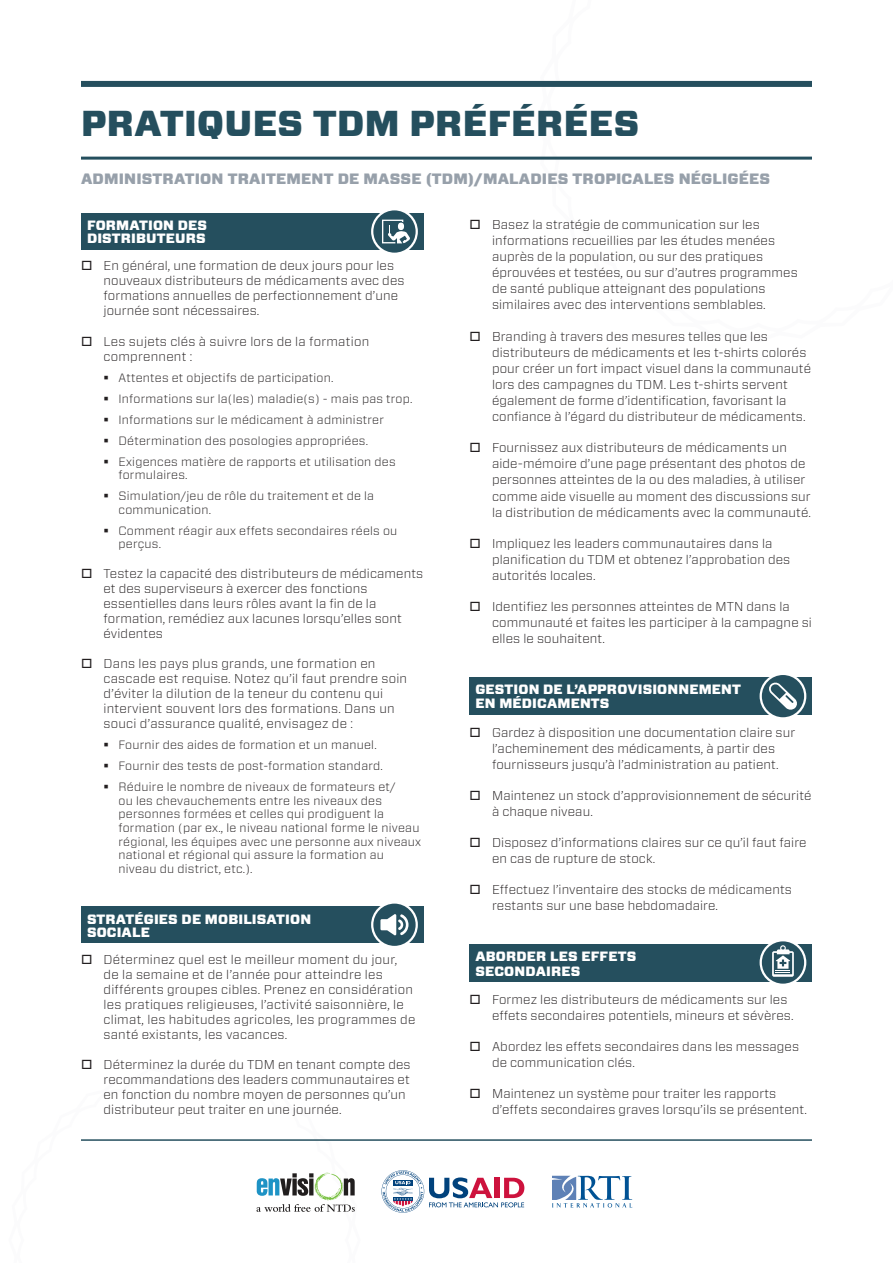
<style>
.page{position:relative;width:893px;height:1263px;background:#fff}
.page>*{position:absolute;margin:0;border:0;box-sizing:border-box;transform-origin:0 0}
.t1{font:900 36px "Forza";letter-spacing:.01em;color:#254f5e}
.t2{font:900 15px "Forza";letter-spacing:.01em;color:#97a0aa}
.SubHead{font:900 13.5px/13.5px "Forza";letter-spacing:.01em;color:#fff}
.Paragraph_Style_1{font:300 12.75px/16px "Forza";letter-spacing:.01em;color:#231f20}
.SubBullets{font:300 12px/13.5px "Forza";letter-spacing:.02em;color:#231f20}
</style>
<div class="page">
<svg style="left:536px;top:80px;width:276px;height:77px"></svg>
<div style="left:81px;top:81px;width:731px;height:6px;background:#254f5e"></div>
<hr style="left:81px;top:1139px;width:731px;height:2px;background:#254f5e">
<svg style="left:552px;top:1176px;width:80px;height:32px"></svg>
<svg style="left:256px;top:1172px;width:99px;height:40px"></svg>
<svg style="left:381px;top:1170px;width:143px;height:43px"></svg>
<hr style="left:81px;top:157px;width:731px;height:3px;background:#254f5e">
<div style="left:81px;top:213px;width:342px;height:36px;background:#254f5e"></div>
<div style="left:81px;top:907px;width:342px;height:36px;background:#254f5e"></div>
<div style="left:469px;top:677px;width:343px;height:37px;background:#254f5e"></div>
<div style="left:469px;top:944px;width:343px;height:37px;background:#254f5e"></div>
<svg style="left:372px;top:209px;width:45px;height:45px"></svg>
<div style="left:371px;top:208px;width:47px;height:47px;border:2px solid #fff;border-radius:50%"></div>
<svg style="left:382px;top:220px;width:28px;height:23px"></svg>
<svg style="left:761px;top:940px;width:44px;height:45px"></svg>
<div style="left:760px;top:939px;width:46px;height:47px;border:2px solid #fff;border-radius:50%"></div>
<svg style="left:772px;top:945px;width:22px;height:32px"></svg>
<svg style="left:372px;top:902px;width:45px;height:45px"></svg>
<div style="left:371px;top:901px;width:47px;height:47px;border:2px solid #fff;border-radius:50%"></div>
<svg style="left:380px;top:914px;width:28px;height:21px"></svg>
<svg style="left:761px;top:674px;width:44px;height:44px"></svg>
<div style="left:760px;top:673px;width:46px;height:46px;border:2px solid #fff;border-radius:50%"></div>
<svg style="left:768px;top:682px;width:30px;height:28px"></svg>
<p class="t1" style="left:81px;top:99px;width:560px">PRATIQUES TDM PRÉFÉRÉES</p>
<p class="t2" style="left:81px;top:168px;width:691px">ADMINISTRATION TRAITEMENT DE MASSE (TDM)/MALADIES TROPICALES NÉGLIGÉES</p>
<p class="SubHead" style="left:87px;top:219px;width:122px">FORMATION DES<br>DISTRIBUTEURS</p>
<p class="Paragraph_Style_1" style="left:104px;top:258px;width:302px;line-height:15px;text-indent:-22px">□ En général, une formation de deux jours pour les nouveaux distributeurs de médicaments avec des formations annuelles de perfectionnement d’une journée sont nécessaires.</p>
<p class="Paragraph_Style_1" style="left:104px;top:333px;width:267px;line-height:15px;text-indent:-22px">□ Les sujets clés à suivre lors de la formation comprennent :</p>
<p class="SubBullets" style="left:104px;top:370px;width:232px">▪ Attentes et objectifs de participation.</p>
<p class="SubBullets" style="left:104px;top:391px;width:311px">▪ Informations sur la(les) maladie(s) - mais pas trop.</p>
<p class="SubBullets" style="left:104px;top:412px;width:282px">▪ Informations sur le médicament à administrer</p>
<p class="SubBullets" style="left:104px;top:433px;width:266px">▪ Détermination des posologies appropriées.</p>
<p class="SubBullets" style="left:118px;top:454px;width:279px;text-indent:-15px">▪ Exigences matière de rapports et utilisation des formulaires.</p>
<p class="SubBullets" style="left:118px;top:489px;width:257px;text-indent:-15px">▪ Simulation/jeu de rôle du traitement et de la communication.</p>
<p class="SubBullets" style="left:118px;top:523px;width:280px;text-indent:-15px">▪ Comment réagir aux effets secondaires réels ou perçus.</p>
<p class="Paragraph_Style_1" style="left:104px;top:566px;width:321px;line-height:15px;text-indent:-22px">□ Testez la capacité des distributeurs de médicaments et des superviseurs à exercer des fonctions essentielles dans leurs rôles avant la fin de la formation, remédiez aux lacunes lorsqu’elles sont évidentes</p>
<p class="Paragraph_Style_1" style="left:104px;top:656px;width:305px;line-height:15px;text-indent:-22px">□ Dans les pays plus grands, une formation en cascade est requise. Notez qu’il faut prendre soin d’éviter la dilution de la teneur du contenu qui intervient souvent lors des formations. Dans un souci d’assurance qualité, envisagez de :</p>
<p class="SubBullets" style="left:104px;top:738px;width:275px">▪ Fournir des aides de formation et un manuel.</p>
<p class="SubBullets" style="left:104px;top:759px;width:281px">▪ Fournir des tests de post-formation standard.</p>
<p class="SubBullets" style="left:118px;top:780px;width:304px;text-indent:-15px">▪ Réduire le nombre de niveaux de formateurs et/<br>ou les chevauchements entre les niveaux des personnes formées et celles qui prodiguent la formation (par ex., le niveau national forme le niveau régional, les équipes avec une personne aux niveaux national et régional qui assure la formation au niveau du district, etc.).</p>
<p class="SubHead" style="left:87px;top:912px;width:226px">STRATÉGIES DE MOBILISATION<br>SOCIALE</p>
<p class="Paragraph_Style_1" style="left:104px;top:952px;width:313px;line-height:15px;text-indent:-22px">□ Déterminez quel est le meilleur moment du jour, de la semaine et de l’année pour atteindre les différents groupes cibles. Prenez en considération les pratiques religieuses, l’activité saisonnière, le climat, les habitudes agricoles, les programmes de santé existants, les vacances.</p>
<p class="Paragraph_Style_1" style="left:104px;top:1057px;width:309px;line-height:15px;text-indent:-22px">□ Déterminez la durée du TDM en tenant compte des recommandations des leaders communautaires et en fonction du nombre moyen de personnes qu’un distributeur peut traiter en une journée.</p>
<p class="Paragraph_Style_1" style="left:492px;top:216px;width:307px;text-indent:-22px">□ Basez la stratégie de communication sur les informations recueillies par les études menées auprès de la population, ou sur des pratiques éprouvées et testées, ou sur d’autres programmes de santé publique atteignant des populations similaires avec des interventions semblables.</p>
<p class="Paragraph_Style_1" style="left:492px;top:328px;width:321px;text-indent:-22px">□ Branding à travers des mesures telles que les distributeurs de médicaments et les t-shirts colorés pour créer un fort impact visuel dans la communauté lors des campagnes du TDM. Les t-shirts servent également de forme d’identification, favorisant la confiance à l’égard du distributeur de médicaments.</p>
<p class="Paragraph_Style_1" style="left:492px;top:439px;width:320px;text-indent:-22px">□ Fournissez aux distributeurs de médicaments un aide-mémoire d’une page présentant des photos de personnes atteintes de la ou des maladies, à utiliser comme aide visuelle au moment des discussions sur la distribution de médicaments avec la communauté.</p>
<p class="Paragraph_Style_1" style="left:492px;top:535px;width:300px;text-indent:-22px">□ Impliquez les leaders communautaires dans la planification du TDM et obtenez l’approbation des autorités locales.</p>
<p class="Paragraph_Style_1" style="left:492px;top:598px;width:321px;text-indent:-22px">□ Identifiez les personnes atteintes de MTN dans la communauté et faites les participer à la campagne si elles le souhaitent.</p>
<p class="SubHead" style="left:475px;top:682px;width:267px;line-height:14.5px">GESTION DE L’APPROVISIONNEMENT<br>EN MÉDICAMENTS</p>
<p class="Paragraph_Style_1" style="left:469px;top:724px;width:327px;text-align:center">□ Gardez à disposition une documentation claire sur l’acheminement des médicaments, à partir des fournisseurs jusqu’à l’administration au patient.</p>
<p class="Paragraph_Style_1" style="left:492px;top:787px;width:321px;text-indent:-22px">□ Maintenez un stock d’approvisionnement de sécurité à chaque niveau.</p>
<p class="Paragraph_Style_1" style="left:492px;top:834px;width:316px;text-indent:-22px">□ Disposez d’informations claires sur ce qu’il faut faire en cas de rupture de stock.</p>
<p class="Paragraph_Style_1" style="left:492px;top:881px;width:301px;text-indent:-22px">□ Effectuez l’inventaire des stocks de médicaments restants sur une base hebdomadaire.</p>
<p class="SubHead" style="left:475px;top:949px;width:162px;line-height:14.5px">ABORDER LES EFFETS<br>SECONDAIRES</p>
<p class="Paragraph_Style_1" style="left:492px;top:991px;width:303px;text-indent:-22px">□ Formez les distributeurs de médicaments sur les effets secondaires potentiels, mineurs et sévères.</p>
<p class="Paragraph_Style_1" style="left:492px;top:1038px;width:309px;text-indent:-22px">□ Abordez les effets secondaires dans les messages de communication clés.</p>
<p class="Paragraph_Style_1" style="left:492px;top:1085px;width:316px;text-indent:-22px">□ Maintenez un système pour traiter les rapports d’effets secondaires graves lorsqu’ils se présentent.</p>
</div>
